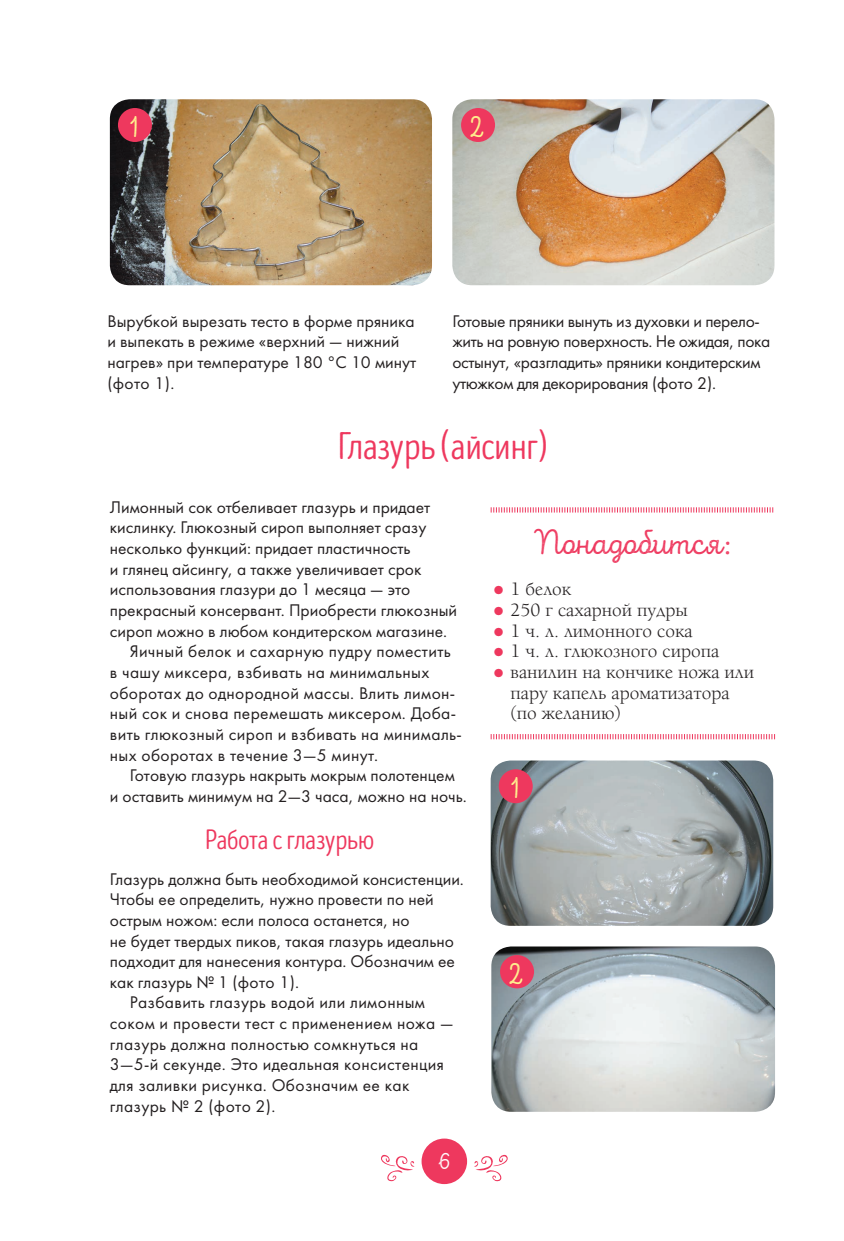
<style>
.page{position:relative;width:844px;height:1241px;background:#fff}
.page>*{position:absolute;margin:0;border:0;box-sizing:border-box;transform-origin:0 0}
.t1{font:38.5px "Intro Head R Base";letter-spacing:-.01em;color:#ee385e}
.t2{font:35px "Intro Script R H2 Base";color:#ee385e}
.t3{font:31.5px "Intro Script R H2 Base";color:#fff690}
.t4{font:28px "Intro Head R Base";letter-spacing:-.01em;color:#ee385e}
.t5{font:24.15px "Intro Script R H2 Base";color:#fff}
.t6{font:19.25px/20.7px "Alliance";color:#231f20}
.t7{font:17.5px/20.7px "Futura";color:#231f20}
.t8{font:17.5px "Futura";letter-spacing:.02em;color:#231f20}
.t9{font:17.5px/20.7px "Futura";letter-spacing:-.02em;color:#231f20}
.s1{font-size:31.5px;color:#ee385e}
</style>
<div class="page">
<div style="left:421px;top:1138px;width:46px;height:45px;background:#ee385e;border-radius:50%"></div>
<svg style="left:474px;top:1154px;width:33px;height:27px"></svg>
<svg style="left:381px;top:1154px;width:34px;height:27px"></svg>
<img style="left:110px;top:99px;width:322px;height:186px">
<img style="left:452px;top:99px;width:322px;height:186px">
<img style="left:490px;top:760px;width:283px;height:165px">
<img style="left:491px;top:946px;width:283px;height:165px">
<svg style="left:490px;top:507px;width:283px;height:5px"></svg>
<svg style="left:490px;top:734px;width:283px;height:5px"></svg>
<div style="left:118px;top:108px;width:34px;height:34px;background:#ee385e;border-radius:50%"></div>
<div style="left:461px;top:108px;width:34px;height:34px;background:#ee385e;border-radius:50%"></div>
<div style="left:498px;top:769px;width:34px;height:34px;background:#ee385e;border-radius:50%"></div>
<div style="left:500px;top:954px;width:34px;height:34px;background:#ee385e;border-radius:50%"></div>
<h3 class="t3" style="left:129px;top:108px;width:10px">1</h3>
<h3 class="t3" style="left:469px;top:108px;width:17px">2</h3>
<p class="t7" style="left:107px;top:310px;width:310px">Вырубкой вырезать тесто в форме пряника и выпекать в режиме «верхний — нижний нагрев» при температуре 180 °С 10 минут (фото 1).</p>
<h1 class="t1" style="left:337px;top:425px;width:211px">Глазурь (айсинг)</h1>
<p class="t9" style="left:452px;top:310px;width:319px">Готовые пряники вынуть из духовки и перело&shy;жить на ровную поверхность. Не ожидая, пока остынут, «разгладить» пряники кондитерским утюжком для декорирования (фото 2).</p>
<p class="t7" style="left:110px;top:496px;width:322px">Лимонный сок отбеливает глазурь и придает</p>
<p class="t7" style="left:110px;top:517px;width:318px">кислинку. Глюкозный сироп выполняет сразу</p>
<p class="t7" style="left:110px;top:537px;width:302px">несколько функций: придает пластичность</p>
<p class="t7" style="left:110px;top:558px;width:313px">и глянец айсингу, а также увеличивает срок</p>
<p class="t7" style="left:110px;top:579px;width:302px">использования глазури до 1 месяца — это</p>
<p class="t7" style="left:110px;top:599px;width:349px">прекрасный консервант. Приобрести глюкозный</p>
<p class="t7" style="left:110px;top:620px;width:338px">сироп можно в любом кондитерском магазине.</p>
<p class="t8" style="left:130px;top:641px;width:322px">Яичный белок и сахарную пудру поместить</p>
<p class="t8" style="left:110px;top:661px;width:321px">в чашу миксера, взбивать на минимальных</p>
<p class="t8" style="left:110px;top:682px;width:347px">оборотах до однородной массы. Влить лимон-</p>
<p class="t8" style="left:110px;top:703px;width:347px">ный сок и снова перемешать миксером. Доба-</p>
<p class="t8" style="left:110px;top:723px;width:353px">вить глюкозный сироп и взбивать на минималь-</p>
<p class="t8" style="left:110px;top:744px;width:270px">ных оборотах в течение 3—5 минут.</p>
<p class="t7" style="left:130px;top:764px;width:326px">Готовую глазурь накрыть мокрым полотенцем</p>
<p class="t7" style="left:110px;top:785px;width:358px">и оставить минимум на 2—3 часа, можно на ночь.</p>
<h3 class="t4" style="left:205px;top:824px;width:170px">Работа сглазурью</h3>
<p class="t7" style="left:110px;top:868px;width:355px">Глазурь должна быть необходимой консистенции.</p>
<p class="t7" style="left:110px;top:888px;width:325px">Чтобы ее определить, нужно провести по ней</p>
<p class="t7" style="left:110px;top:909px;width:301px">острым ножом: если полоса останется, но</p>
<p class="t7" style="left:110px;top:930px;width:345px">не будет твердых пиков, такая глазурь идеально</p>
<p class="t7" style="left:110px;top:950px;width:346px">подходит для нанесения контура. Обозначим ее</p>
<p class="t7" style="left:110px;top:971px;width:191px">как глазурь № 1 (фото 1).</p>
<p class="t8" style="left:130px;top:992px;width:297px">Разбавить глазурь водой или лимонным</p>
<p class="t8" style="left:110px;top:1012px;width:345px">соком и провести тест с применением ножа —</p>
<p class="t8" style="left:110px;top:1033px;width:310px">глазурь должна полностью сомкнуться на</p>
<p class="t8" style="left:110px;top:1054px;width:335px">3—5-й секунде. Это идеальная консистенция</p>
<p class="t8" style="left:110px;top:1074px;width:301px">для заливки рисунка. Обозначим ее как</p>
<p class="t8" style="left:110px;top:1095px;width:167px">глазурь № 2 (фото 2).</p>
<h3 class="t5" style="left:438px;top:1146px;width:14px">6</h3>
<h2 class="t2" style="left:535px;top:522px;width:197px">Понадобится:</h2>
<p class="t6" style="left:490px;top:578px;width:82px"><span class="s1">•</span> 1 белок</p>
<p class="t6" style="left:490px;top:599px;width:198px"><span class="s1">•</span> 250 г сахарной пудры</p>
<p class="t6" style="left:490px;top:619px;width:203px"><span class="s1">•</span> 1 ч. л. лимонного сока</p>
<p class="t6" style="left:490px;top:640px;width:230px"><span class="s1">•</span> 1 ч. л. глюкозного сиропа</p>
<p class="t6" style="left:510px;top:661px;width:245px;text-indent:-20px"><span class="s1">•</span> ванилин на кончике ножа или пару капель ароматизатора (по желанию)</p>
<h3 class="t3" style="left:510px;top:769px;width:10px">1</h3>
<h3 class="t3" style="left:508px;top:955px;width:17px">2</h3>
</div>
